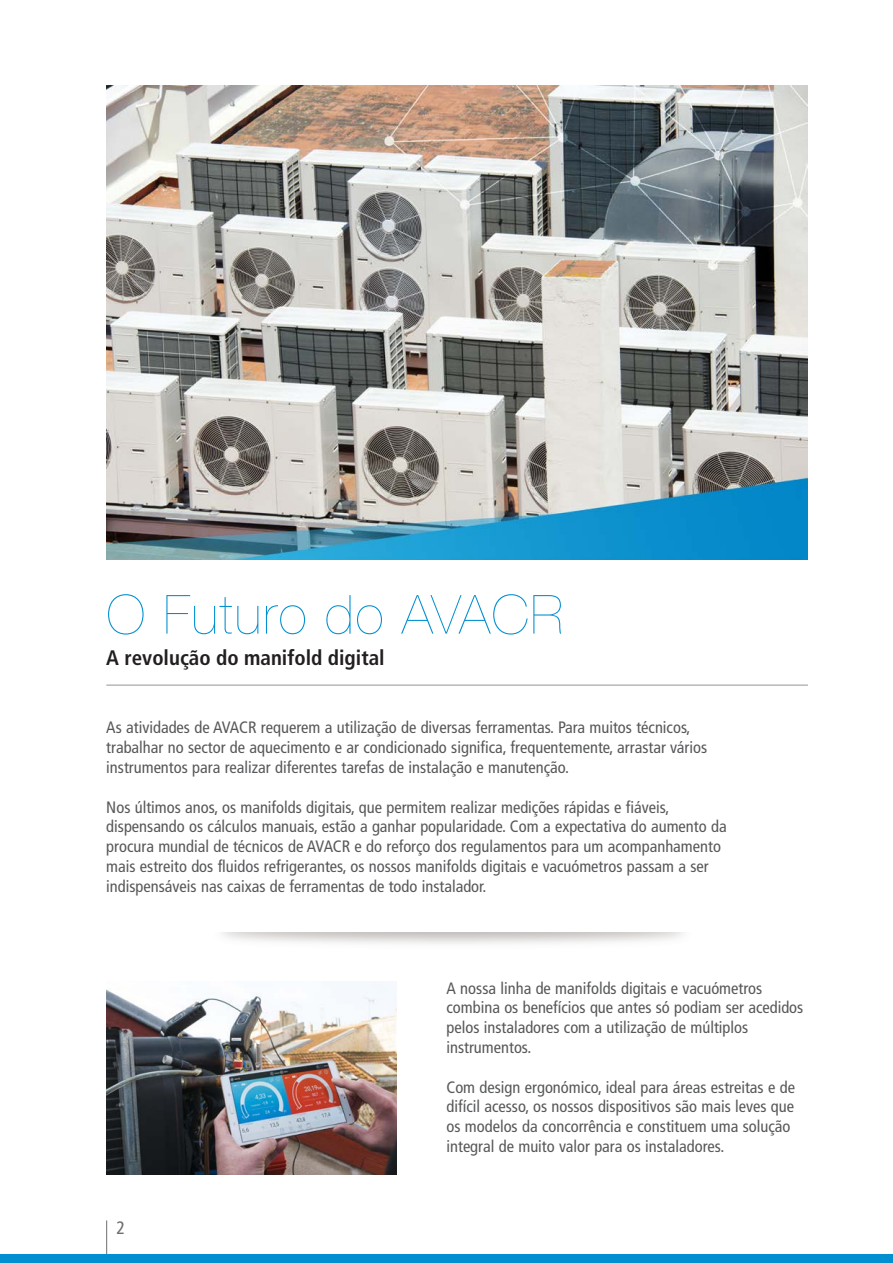
<style>
.page{position:relative;width:893px;height:1263px;background:#fff}
.page>*{position:absolute;margin:0;border:0;box-sizing:border-box;transform-origin:0 0}
.t1{font:200 54px "Helvetica Neue LT Std";letter-spacing:.03em;color:#008fd0}
.t2{font:700 condensed 21px "Frutiger LT Std";color:#231f20}
.t3{font:condensed 18px "Frutiger LT Std";color:#6c6d70}
.Normal_e{font:condensed 16.5px/19.8px "Frutiger LT Std";color:#57585a}
</style>
<div class="page">
<hr style="left:106px;top:1220px;width:1px;height:43px;background:#6c6d70">
<div style="left:0;top:1254px;width:893px;height:9px;background:#008fd0"></div>
<hr style="left:106px;top:685px;width:702px;height:1px;background:#939598">
<img style="left:106px;top:85px;width:702px;height:475px">
<img style="left:106px;top:981px;width:290px;height:193px">
<p class="t1" style="left:106px;top:583px;width:459px">O Futuro do AVACR</p>
<p class="t2" style="left:106px;top:645px;width:280px">A revolução do manifold digital</p>
<p class="Normal_e" style="left:106px;top:718px;width:602px">As atividades de AVACR requerem a utilização de diversas ferramentas. Para muitos técnicos, trabalhar no sector de aquecimento e ar condicionado significa, frequentemente, arrastar vários instrumentos para realizar diferentes tarefas de instalação e manutenção.</p>
<p class="Normal_e" style="left:106px;top:797px;width:622px">Nos últimos anos, os manifolds digitais, que permitem realizar medições rápidas e fiáveis, dispensando os cálculos manuais, estão a ganhar popularidade. Com a expectativa do aumento da procura mundial de técnicos de AVACR e do reforço dos regulamentos para um acompanhamento mais estreito dos fluidos refrigerantes, os nossos manifolds digitais e vacuómetros passam a ser indispensáveis nas caixas de ferramentas de todo instalador.</p>
<p class="t3" style="left:117px;top:1217px;width:10px">2</p>
<p class="Normal_e" style="left:446px;top:978px;width:358px">A nossa linha de manifolds digitais e vacuómetros combina os benefícios que antes só podiam ser acedidos pelos instaladores com a utilização de múltiplos instrumentos.</p>
<p class="Normal_e" style="left:446px;top:1077px;width:350px">Com design ergonómico, ideal para áreas estreitas e de difícil acesso, os nossos dispositivos são mais leves que os modelos da concorrência e constituem uma solução integral de muito valor para os instaladores.</p>
</div>
